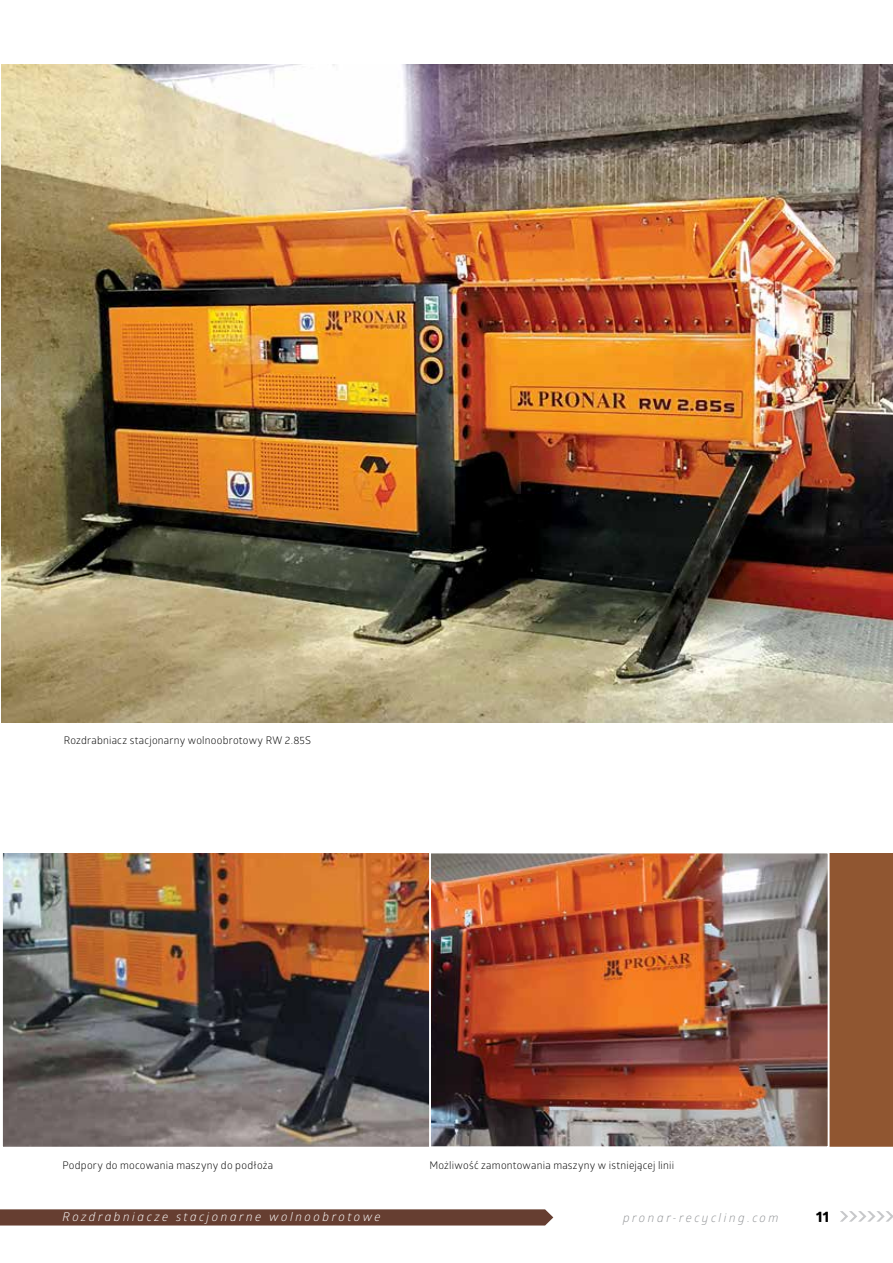
<style>
.page{position:relative;width:893px;height:1263px;background:#fff}
.page>*{position:absolute;margin:0;border:0;box-sizing:border-box;transform-origin:0 0}
.t1{font:700 15px "Globerx";color:#000}
.t2{font:italic 12px "Glober";letter-spacing:.21em;color:#fff}
.t3{font:italic 12px "Glober";letter-spacing:.21em;color:#939598}
.t4{font:10.5px "Glober";letter-spacing:.02em;color:#000}
</style>
<div class="page">
<img style="left:1px;top:64px;width:892px;height:659px">
<img style="left:4px;top:854px;width:425px;height:291px">
<div style="left:1px;top:851px;width:440px;height:297px;border:2px solid #fff"></div>
<div style="left:829px;top:853px;width:64px;height:294px;background:#905631"></div>
<img style="left:432px;top:854px;width:394px;height:291px">
<div style="left:429px;top:851px;width:400px;height:297px;border:2px solid #fff"></div>
<div style="left:0;top:1209px;width:553px;height:16px;background:#663e31"></div>
<svg style="left:840px;top:1211px;width:53px;height:11px"></svg>
<p class="t4" style="left:64px;top:733px;width:249px">Rozdrabniacz stacjonarny wolnoobrotowy RW 2.85S</p>
<p class="t4" style="left:62px;top:1158px;width:212px">Podpory do mocowania maszyny do podłoża</p>
<p class="t4" style="left:429px;top:1158px;width:246px">Możliwość zamontowania maszyny w istniejącej linii</p>
<p class="t2" style="left:62px;top:1208px;width:320px">Rozdrabniacze stacjonarne wolnoobrotowe</p>
<h1 class="t1" style="left:816px;top:1205px;width:14px">11</h1>
<p class="t3" style="left:623px;top:1209px;width:157px">pronar-recycling.com</p>
</div>
